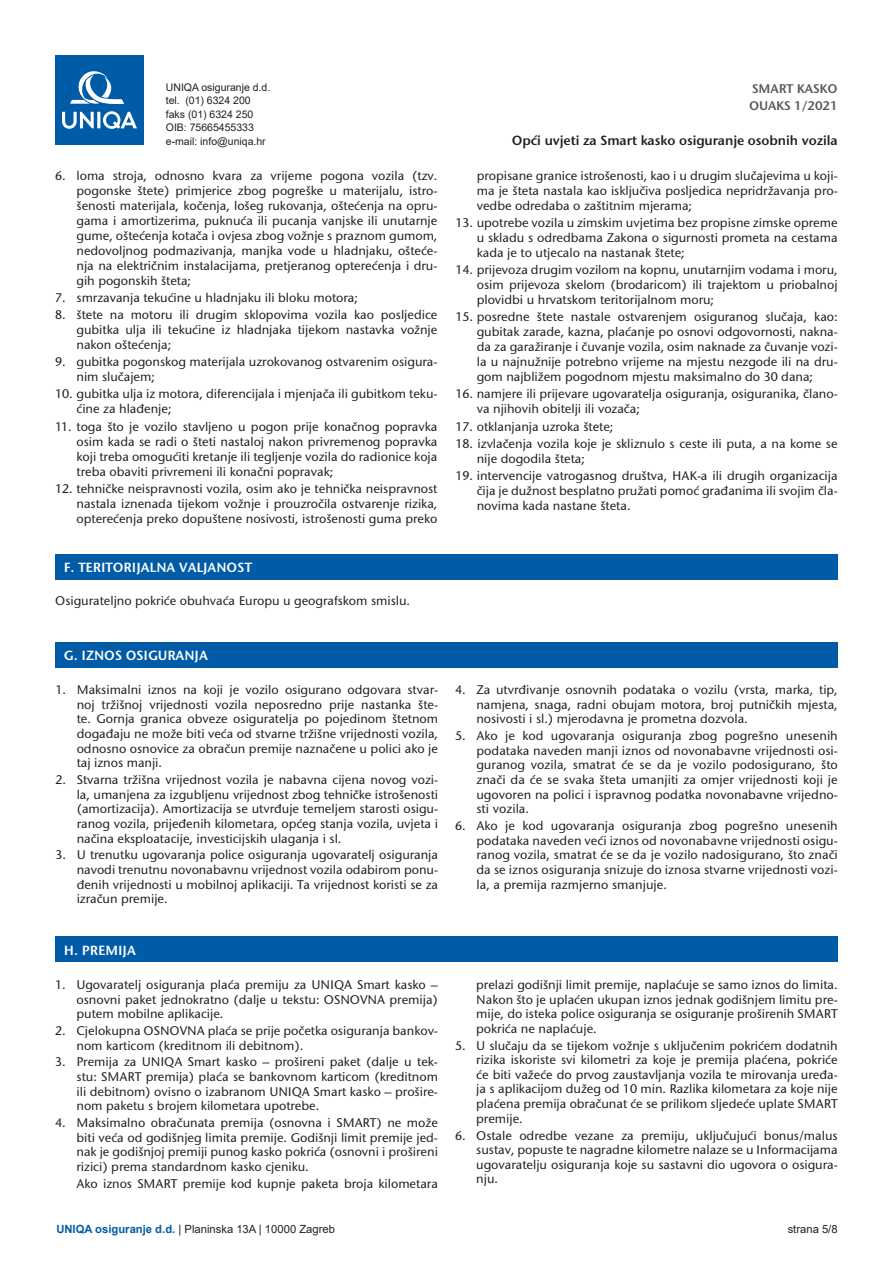
<style>
.page{position:relative;width:893px;height:1263px;background:#fff}
.page>*{position:absolute;margin:0;border:0;box-sizing:border-box;transform-origin:0 0}
._02_-_Clanak{font:13.5px "Stone San Sem XP";color:#fff}
.t1{font:13.5px "Stone San Sem XP";letter-spacing:-.005em;color:#231f20}
._01_-_Tekst_-_1_uvla{font:12.75px/14.7px "Stone Sans XP";letter-spacing:-.005em;color:#231f20;text-align:justify}
._01_-_Tekst{font:12.75px "Stone Sans XP";letter-spacing:-.005em;color:#231f20}
.t2{font:12.75px/17.1px "Stone San Sem XP";letter-spacing:-.005em;color:#57585a}
.t3{font:11.25px "Arial";color:#231f20}
.t4{font:10.5px/13.5px "Arial";color:#231f20}
.s1{font-weight:700;color:#005ca7}
</style>
<div class="page">
<div style="left:55px;top:55px;width:89px;height:90px;background:#005ca7"></div>
<svg style="left:70px;top:71px;width:54px;height:34px"></svg>
<svg style="left:62px;top:111px;width:75px;height:18px"></svg>
<div style="left:55px;top:554px;width:783px;height:26px;background:#005ca7"></div>
<div style="left:55px;top:642px;width:783px;height:25px;background:#005ca7"></div>
<div style="left:55px;top:937px;width:783px;height:25px;background:#005ca7"></div>
<p class="t4" style="left:166px;top:80px;width:106px">UNIQA osiguranje d.d. tel. (01) 6324 200 faks (01) 6324 250<br>OIB: 75665455333 e-mail: info@uniqa.hr</p>
<p class="_01_-_Tekst_-_1_uvla" style="left:77px;top:168px;width:362px;text-indent:-21px">6. loma stroja, odnosno kvara za vrijeme pogona vozila (tzv. pogonske štete) primjerice zbog pogreške u materijalu, istro&shy;šenosti materijala, kočenja, lošeg rukovanja, oštećenja na opru&shy;gama i amortizerima, puknuća ili pucanja vanjske ili unutarnje gume, oštećenja kotača i ovjesa zbog vožnje s praznom gumom, nedovoljnog podmazivanja, manjka vode u hladnjaku, ošteće&shy;nja na električnim instalacijama, pretjeranog opterećenja i dru&shy;gih pogonskih šteta;</p>
<p class="_01_-_Tekst_-_1_uvla" style="left:55px;top:290px;width:304px">7. smrzavanja tekućine u hladnjaku ili bloku motora;</p>
<p class="_01_-_Tekst_-_1_uvla" style="left:77px;top:307px;width:362px;text-indent:-21px">8. štete na motoru ili drugim sklopovima vozila kao posljedice gubitka ulja ili tekućine iz hladnjaka tijekom nastavka vožnje nakon oštećenja;</p>
<p class="_01_-_Tekst_-_1_uvla" style="left:77px;top:355px;width:362px;text-indent:-21px">9. gubitka pogonskog materijala uzrokovanog ostvarenim osigura&shy;nim slučajem;</p>
<p class="_01_-_Tekst_-_1_uvla" style="left:77px;top:387px;width:362px;text-indent:-21px">10. gubitka ulja iz motora, diferencijala i mjenjača ili gubitkom teku&shy;ćine za hlađenje;</p>
<p class="_01_-_Tekst_-_1_uvla" style="left:77px;top:419px;width:362px;text-indent:-21px">11. toga što je vozilo stavljeno u pogon prije konačnog popravka osim kada se radi o šteti nastaloj nakon privremenog popravka koji treba omogućiti kretanje ili tegljenje vozila do radionice koja treba obaviti privremeni ili konačni popravak;</p>
<p class="_01_-_Tekst_-_1_uvla" style="left:77px;top:481px;width:362px;text-indent:-21px">12. tehničke neispravnosti vozila, osim ako je tehnička neispravnost nastala iznenada tijekom vožnje i prouzročila ostvarenje rizika, opterećenja preko dopuštene nosivosti, istrošenosti guma preko</p>
<p class="_02_-_Clanak" style="left:64px;top:559px;width:190px">F. TERITORIJALNA VALJANOST</p>
<p class="_01_-_Tekst" style="left:55px;top:592px;width:356px">Osigurateljno pokriće obuhvaća Europu u geografskom smislu.</p>
<p class="_02_-_Clanak" style="left:64px;top:647px;width:145px">G. IZNOS OSIGURANJA</p>
<p class="_01_-_Tekst_-_1_uvla" style="left:77px;top:683px;width:363px;text-indent:-21px">1. Maksimalni iznos na koji je vozilo osigurano odgovara stvar&shy;noj tržišnoj vrijednosti vozila neposredno prije nastanka šte&shy;te. Gornja granica obveze osiguratelja po pojedinom štetnom događaju ne može biti veća od stvarne tržišne vrijednosti vozila, odnosno osnovice za obračun premije naznačene u polici ako je taj iznos manji.</p>
<p class="_01_-_Tekst_-_1_uvla" style="left:77px;top:772px;width:363px;text-indent:-21px">2. Stvarna tržišna vrijednost vozila je nabavna cijena novog vozi&shy;la, umanjena za izgubljenu vrijednost zbog tehničke istrošenosti (amortizacija). Amortizacija se utvrđuje temeljem starosti osigu&shy;ranog vozila, prijeđenih kilometara, općeg stanja vozila, uvjeta i načina eksploatacije, investicijskih ulaganja i sl.</p>
<p class="_01_-_Tekst_-_1_uvla" style="left:77px;top:848px;width:363px;text-indent:-21px">3. U trenutku ugovaranja police osiguranja ugovaratelj osiguranja navodi trenutnu novonabavnu vrijednost vozila odabirom ponu&shy;đenih vrijednosti u mobilnoj aplikaciji. Ta vrijednost koristi se za izračun premije.</p>
<p class="_02_-_Clanak" style="left:64px;top:942px;width:74px">H. PREMIJA</p>
<p class="_01_-_Tekst_-_1_uvla" style="left:77px;top:977px;width:363px;text-indent:-21px">1. Ugovaratelj osiguranja plaća premiju za UNIQA Smart kasko – osnovni paket jednokratno (dalje u tekstu: OSNOVNA premija) putem mobilne aplikacije.</p>
<p class="_01_-_Tekst_-_1_uvla" style="left:77px;top:1023px;width:363px;text-indent:-21px">2. Cjelokupna OSNOVNA plaća se prije početka osiguranja bankov&shy;nom karticom (kreditnom ili debitnom).</p>
<p class="_01_-_Tekst_-_1_uvla" style="left:77px;top:1055px;width:363px;text-indent:-21px">3. Premija za UNIQA Smart kasko – prošireni paket (dalje u tek&shy;stu: SMART premija) plaća se bankovnom karticom (kreditnom ili debitnom) ovisno o izabranom UNIQA Smart kasko – prošire&shy;nom paketu s brojem kilometara upotrebe.</p>
<p class="_01_-_Tekst_-_1_uvla" style="left:77px;top:1115px;width:363px;text-indent:-21px">4. Maksimalno obračunata premija (osnovna i SMART) ne može biti veća od godišnjeg limita premije. Godišnji limit premije jed&shy;nak je godišnjoj premiji punog kasko pokrića (osnovni i prošireni rizici) prema standardnom kasko cjeniku.</p>
<p class="_01_-_Tekst_-_1_uvla" style="left:77px;top:1176px;width:363px">Ako iznos SMART premije kod kupnje paketa broja kilometara</p>
<p class="t2" style="left:749px;top:80px;width:90px">SMART KASKO<br>OUAKS 1/2021</p>
<p class="t1" style="left:512px;top:132px;width:327px">Opći uvjeti za Smart kasko osiguranje osobnih vozila</p>
<p class="_01_-_Tekst_-_1_uvla" style="left:477px;top:168px;width:362px">propisane granice istrošenosti, kao i u drugim slučajevima u koji&shy;ma je šteta nastala kao isključiva posljedica nepridržavanja pro&shy;vedbe odredaba o zaštitnim mjerama;</p>
<p class="_01_-_Tekst_-_1_uvla" style="left:477px;top:215px;width:362px;text-indent:-21px">13. upotrebe vozila u zimskim uvjetima bez propisne zimske opreme u skladu s odredbama Zakona o sigurnosti prometa na cestama kada je to utjecalo na nastanak štete;</p>
<p class="_01_-_Tekst_-_1_uvla" style="left:477px;top:262px;width:362px;text-indent:-21px">14. prijevoza drugim vozilom na kopnu, unutarnjim vodama i moru, osim prijevoza skelom (brodaricom) ili trajektom u priobalnoj plovidbi u hrvatskom teritorijalnom moru;</p>
<p class="_01_-_Tekst_-_1_uvla" style="left:477px;top:310px;width:362px;text-indent:-21px">15. posredne štete nastale ostvarenjem osiguranog slučaja, kao: gubitak zarade, kazna, plaćanje po osnovi odgovornosti, nakna&shy;da za garažiranje i čuvanje vozila, osim naknade za čuvanje vozi&shy;la u najnužnije potrebno vrijeme na mjestu nezgode ili na dru&shy;gom najbližem pogodnom mjestu maksimalno do 30 dana;</p>
<p class="_01_-_Tekst_-_1_uvla" style="left:477px;top:387px;width:362px;text-indent:-21px">16. namjere ili prijevare ugovaratelja osiguranja, osiguranika, člano&shy;va njihovih obitelji ili vozača;</p>
<p class="_01_-_Tekst_-_1_uvla" style="left:455px;top:419px;width:160px">17. otklanjanja uzroka štete;</p>
<p class="_01_-_Tekst_-_1_uvla" style="left:477px;top:436px;width:362px;text-indent:-21px">18. izvlačenja vozila koje je skliznulo s ceste ili puta, a na kome se nije dogodila šteta;</p>
<p class="_01_-_Tekst_-_1_uvla" style="left:477px;top:468px;width:362px;text-indent:-21px">19. intervencije vatrogasnog društva, HAK-a ili drugih organizacija čija je dužnost besplatno pružati pomoć građanima ili svojim čla&shy;novima kada nastane šteta.</p>
<p class="_01_-_Tekst_-_1_uvla" style="left:476px;top:683px;width:363px;text-indent:-21px">4. Za utvrđivanje osnovnih podataka o vozilu (vrsta, marka, tip, namjena, snaga, radni obujam motora, broj putničkih mjesta, nosivosti i sl.) mjerodavna je prometna dozvola.</p>
<p class="_01_-_Tekst_-_1_uvla" style="left:476px;top:729px;width:363px;text-indent:-21px">5. Ako je kod ugovaranja osiguranja zbog pogrešno unesenih podataka naveden manji iznos od novonabavne vrijednosti osi&shy;guranog vozila, smatrat će se da je vozilo podosigurano, što znači da će se svaka šteta umanjiti za omjer vrijednosti koji je ugovoren na polici i ispravnog podatka novonabavne vrijedno&shy;sti vozila.</p>
<p class="_01_-_Tekst_-_1_uvla" style="left:476px;top:819px;width:363px;text-indent:-21px">6. Ako je kod ugovaranja osiguranja zbog pogrešno unesenih podataka naveden veći iznos od novonabavne vrijednosti osigu&shy;ranog vozila, smatrat će se da je vozilo nadosigurano, što znači da se iznos osiguranja snizuje do iznosa stvarne vrijednosti vozi&shy;la, a premija razmjerno smanjuje.</p>
<p class="_01_-_Tekst_-_1_uvla" style="left:476px;top:977px;width:363px">prelazi godišnji limit premije, naplaćuje se samo iznos do limita.<br>Nakon što je uplaćen ukupan iznos jednak godišnjem limitu pre&shy;mije, do isteka police osiguranja se osiguranje proširenih SMART pokrića ne naplaćuje.</p>
<p class="_01_-_Tekst_-_1_uvla" style="left:476px;top:1038px;width:363px;text-indent:-21px">5. U slučaju da se tijekom vožnje s uključenim pokrićem dodatnih rizika iskoriste svi kilometri za koje je premija plaćena, pokriće će biti važeće do prvog zaustavljanja vozila te mirovanja uređa&shy;ja s aplikacijom dužeg od 10 min. Razlika kilometara za koje nije plaćena premija obračunat će se prilikom sljedeće uplate SMART premije.</p>
<p class="_01_-_Tekst_-_1_uvla" style="left:476px;top:1128px;width:363px;text-indent:-21px">6. Ostale odredbe vezane za premiju, uključujući bonus/malus sustav, popuste te nagradne kilometre nalaze se u Informacijama ugovaratelju osiguranja koje su sastavni dio ugovora o osigura&shy;nju.</p>
<p class="t3" style="left:56px;top:1221px;width:280px"><span class="s1">UNIQA osiguranje d.d.</span> | Planinska 13A | 10000 Zagreb</p>
<p class="t3" style="left:788px;top:1221px;width:52px">strana 5/8</p>
</div>
